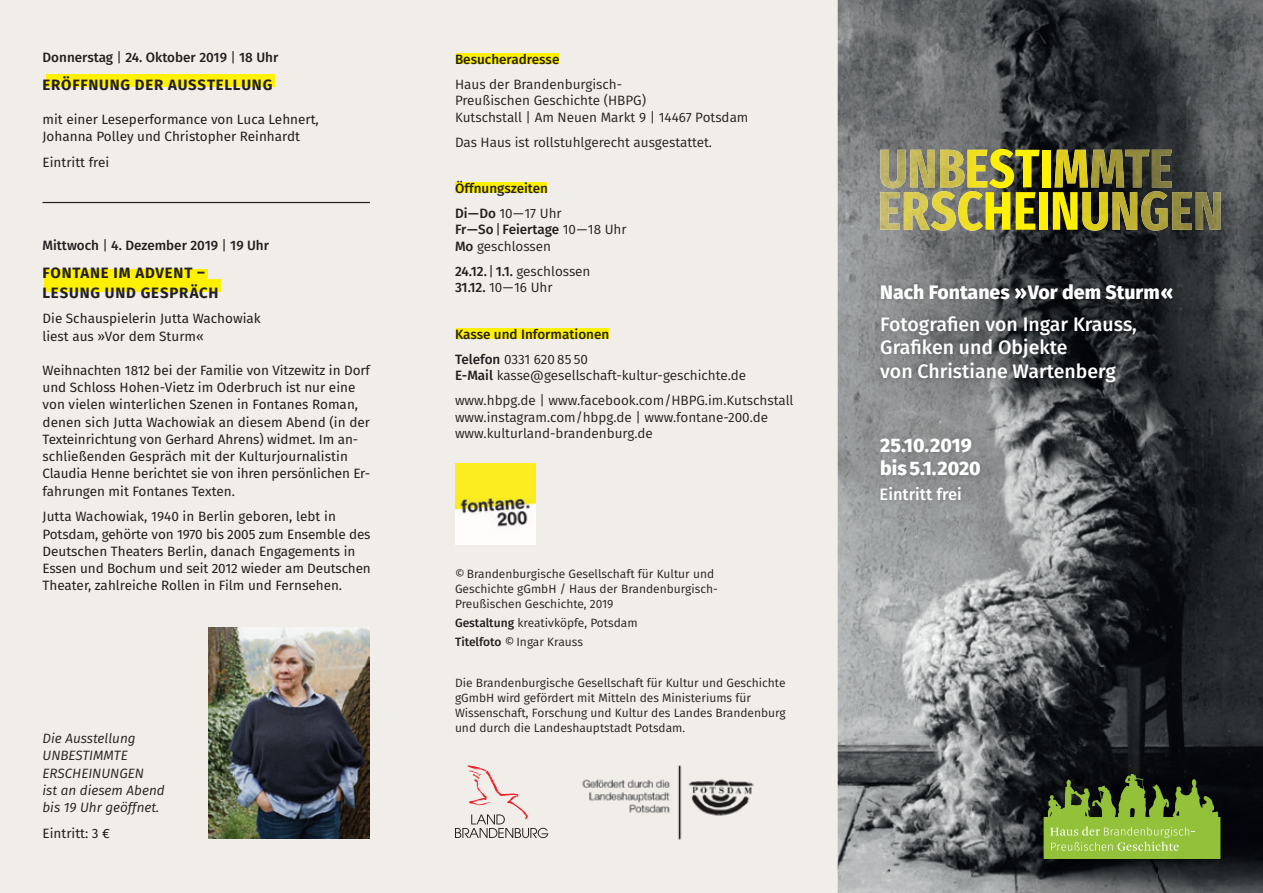
<style>
.page{position:relative;width:1263px;height:893px;background:#fff}
.page>*{position:absolute;margin:0;border:0;box-sizing:border-box;transform-origin:0 0}
.t1{font:500 19.5px/23.4px "Fira Sans";color:#fff}
.t2{font:800 19.5px/23.4px "Fira Sans";color:#fff}
.t3{font:500 16.5px "Fira Sans";color:#fff}
.t4{font:700 15px/19.5px "Fira Sans";letter-spacing:.05em;color:#231f20}
.t5{font:13.5px/17.2px "Fira Sans";color:#231f20}
.t6{font:13.5px/16.5px "Fira Sans";color:#231f20}
.t7{font:500 13.5px/25px "Fira Sans";color:#231f20}
.t8{font:italic 13.5px/17.2px "Fira Sans";color:#231f20}
.t9{font:12px/15px "Fira Sans";color:#231f20}
.s1{font-weight:400}
.s2{font-weight:500}
.s3{font-style:inherit}
</style>
<div class="page">
<div style="left:0;top:0;width:838px;height:893px;background:#f1ede8"></div>
<div style="left:456px;top:54px;width:103px;height:10px;background:#fff101"></div>
<div style="left:456px;top:183px;width:91px;height:10px;background:#fff101"></div>
<div style="left:456px;top:328px;width:152px;height:11px;background:#fff101"></div>
<svg style="left:455px;top:765px;width:93px;height:73px"></svg>
<img style="left:582px;top:765px;width:172px;height:75px">
<div style="left:46px;top:74px;width:228px;height:13px;background:#fff101"></div>
<div style="left:44px;top:270px;width:163px;height:12px;background:#fff101"></div>
<div style="left:44px;top:279px;width:177px;height:13px;background:#fff101"></div>
<img style="left:455px;top:463px;width:81px;height:81px">
<hr style="left:43px;top:202px;width:327px;height:1px;background:#231f20">
<img style="left:208px;top:627px;width:162px;height:211px">
<img style="left:838px;top:0;width:319px;height:315px">
<img style="left:1157px;top:0;width:106px;height:893px">
<img style="left:838px;top:315px;width:52px;height:578px">
<img style="left:890px;top:387px;width:267px;height:506px">
<img style="left:880px;top:192px;width:20px;height:38px">
<img style="left:904px;top:191px;width:52px;height:40px">
<img style="left:958px;top:191px;width:25px;height:40px">
<div style="left:1039px;top:192px;width:9px;height:38px;background:#fff101"></div>
<svg style="left:1053px;top:192px;width:24px;height:38px"></svg>
<img style="left:1082px;top:192px;width:26px;height:39px">
<img style="left:1112px;top:192px;width:25px;height:38px">
<img style="left:1141px;top:191px;width:26px;height:40px">
<img style="left:1172px;top:192px;width:20px;height:38px">
<img style="left:1196px;top:192px;width:24px;height:38px">
<img style="left:880px;top:150px;width:26px;height:38px">
<img style="left:910px;top:150px;width:25px;height:37px">
<img style="left:940px;top:150px;width:24px;height:37px">
<img style="left:967px;top:150px;width:18px;height:37px">
<svg style="left:985px;top:149px;width:54px;height:81px;background:#9a941e"></svg>
<div style="left:1042px;top:150px;width:8px;height:37px;background:#fff101"></div>
<img style="left:1054px;top:150px;width:34px;height:37px">
<img style="left:1091px;top:150px;width:58px;height:37px">
<img style="left:1152px;top:150px;width:20px;height:37px">
<img style="left:876px;top:280px;width:301px;height:107px">
<svg style="left:1044px;top:774px;width:176px;height:85px;background:#6e8d33"></svg>
<img style="left:876px;top:434px;width:109px;height:46px">
<img style="left:876px;top:483px;width:89px;height:22px">
<p class="t7" style="left:43px;top:44px;width:237px">Donnerstag <span class="s1">|</span> 24. Oktober 2019 <span class="s1">|</span> 18 Uhr</p>
<p class="t4" style="left:43px;top:73px;width:231px">ERÖFFNUNG DER AUSSTELLUNG</p>
<p class="t5" style="left:43px;top:110px;width:278px">mit einer Leseperformance von Luca Lehnert,<br>Johanna Polley und Christopher Reinhardt</p>
<p class="t5" style="left:43px;top:153px;width:68px">Eintritt frei</p>
<p class="t7" style="left:43px;top:232px;width:228px">Mittwoch <span class="s1">|</span> 4. Dezember 2019 <span class="s1">|</span> 19 Uhr</p>
<p class="t4" style="left:43px;top:262px;width:177px">FONTANE IM ADVENT –<br>LESUNG UND GESPRÄCH</p>
<p class="t5" style="left:43px;top:310px;width:220px">Die Schauspielerin Jutta Wachowiak liest aus »Vor dem Sturm«</p>
<p class="t5" style="left:43px;top:361px;width:329px">Weihnachten 1812 bei der Familie von Vitzewitz in Dorf und Schloss Hohen-Vietz im Oderbruch ist nur eine von vielen winterlichen Szenen in Fontanes Roman, denen sich Jutta Wachowiak an diesem Abend (in der Texteinrichtung von Gerhard Ahrens) widmet. Im an&shy;schließenden Gespräch mit der Kulturjournalistin Claudia Henne berichtet sie von ihren persönlichen Er&shy;fahrungen mit Fontanes Texten.</p>
<p class="t5" style="left:43px;top:508px;width:330px">Jutta Wachowiak, 1940 in Berlin geboren, lebt in Potsdam, gehörte von 1970 bis 2005 zum Ensemble des Deutschen Theaters Berlin, danach Engagements in Essen und Bochum und seit 2012 wieder am Deutschen Theater, zahlreiche Rollen in Film und Fernsehen.</p>
<p class="t8" style="left:43px;top:730px;width:124px">Die Ausstellung<br>UNBESTIMMTE<br>ERSCHEINUNGEN<br>ist an diesem Abend bis 19 Uhr geöffnet.</p>
<p class="t5" style="left:43px;top:824px;width:69px">Eintritt: 3 €</p>
<p class="t7" style="left:455px;top:46px;width:106px">Besucheradresse</p>
<p class="t6" style="left:455px;top:75px;width:295px">Haus der Brandenburgisch-<br>Preußischen Geschichte (HBPG)<br>Kutschstall | Am Neuen Markt 9 | 14467 Potsdam</p>
<p class="t6" style="left:455px;top:133px;width:259px">Das Haus ist rollstuhlgerecht ausgestattet.</p>
<p class="t7" style="left:455px;top:175px;width:108px">Öffnungszeiten<br>Di — Do <span class="s1">10—17 Uhr</span></p>
<p class="t6" style="left:455px;top:221px;width:173px"><span class="s2">Fr — So</span> <span class="s3">|</span> <span class="s2">Feiertage</span> 10—18 Uhr<br><span class="s2">Mo</span> geschlossen</p>
<p class="t6" style="left:455px;top:263px;width:137px"><span class="s2">24.12.</span> <span class="s3">|</span> <span class="s2">1.1.</span> geschlossen<br><span class="s2">31.12.</span> 10—16 Uhr</p>
<p class="t7" style="left:455px;top:321px;width:156px">Kasse und Informationen<br>Telefon <span class="s1">0331 620 85 50</span></p>
<p class="t6" style="left:455px;top:363px;width:340px;line-height:25px"><span class="s2">E-Mail</span> kasse@gesellschaft-kultur-geschichte.de www.hbpg.de | www.facebook.com/HBPG.im.Kutschstall</p>
<p class="t6" style="left:455px;top:408px;width:315px">www.instagram.com/hbpg.de | www.fontane-200.de www.kulturland-brandenburg.de</p>
<p class="t9" style="left:455px;top:566px;width:264px">© Brandenburgische Gesellschaft für Kultur und<br>Geschichte gGmbH / Haus der Brandenburgisch-<br>Preußischen Geschichte, 2019</p>
<p class="t9" style="left:455px;top:613px;width:184px;line-height:19.2px"><span class="s2">Gestaltung</span> kreativköpfe, Potsdam<br><span class="s2">Titelfoto</span> © Ingar Krauss</p>
<p class="t9" style="left:455px;top:675px;width:332px">Die Brandenburgische Gesellschaft für Kultur und Geschichte gGmbH wird gefördert mit Mitteln des Ministeriums für Wissenschaft, Forschung und Kultur des Landes Brandenburg und durch die Landeshauptstadt Potsdam.</p>
<h1 class="t2" style="left:880px;top:279px;width:294px">Nach Fontanes » Vor dem Sturm «</h1>
<h1 class="t1" style="left:880px;top:311px;width:258px">Fotografien von Ingar Krauss,<br>Grafiken und Objekte<br>von Christiane Wartenberg</h1>
<h1 class="t2" style="left:880px;top:432px;width:102px">25.10. 2019 bis 5.1. 2020</h1>
<p class="t3" style="left:880px;top:481px;width:84px">Eintritt frei</p>
</div>
